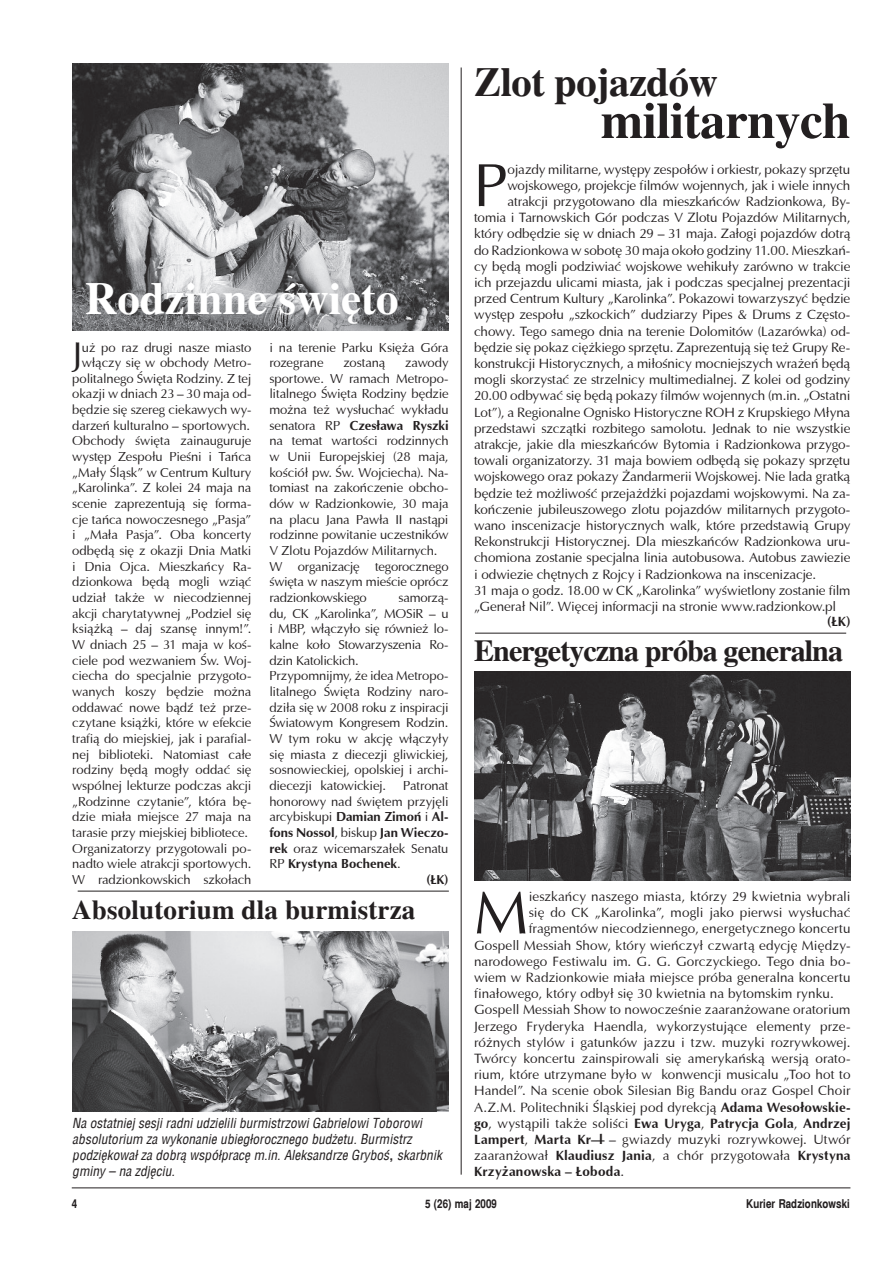
<style>
.page{position:relative;width:893px;height:1263px;background:#fff}
.page>*{position:absolute;margin:0;border:0;box-sizing:border-box;transform-origin:0 0}
.t1{font:61.05px "Ottawa";color:#231f20}
.t2{font:700 51px "Toronto";letter-spacing:-.01em;color:#231f20}
.t3{font:700 45px "Toronto";color:#fff}
.t4{font:700 40.5px "Toronto";letter-spacing:-.01em;color:#231f20}
.t5{font:36px "Ottawa";color:#231f20}
.t6{font:700 30px "Toronto";letter-spacing:-.03em;color:#231f20}
.t7{font:700 27px "Toronto";letter-spacing:.005em;color:#231f20}
.t8{font:13.5px "Ottawa";letter-spacing:-.01em;color:#231f20}
.t9{font:italic 13.5px/16.2px "Switzerland Condensed";color:#231f20}
.t10{font:13.5px "Ottawa";letter-spacing:.01em;color:#231f20}
.t11{font:700 13.5px "Ottawa";letter-spacing:.015em;color:#231f20}
.t12{font:13.05px/15.6px "Ottawa";letter-spacing:-.015em;color:#231f20}
.t13{font:700 13.05px "Ottawa";color:#231f20}
.t14{font:700 12px "Switzerland Narrow";color:#231f20}
.s1{font-weight:700}
.s2{font-weight:400}
.s3{font-weight:700;font-style:normal}
</style>
<div class="page">
<hr style="left:72px;top:1187px;width:778px;height:1px;background:#231f20">
<img style="left:72px;top:64px;width:377px;height:267px">
<img style="left:474px;top:672px;width:376px;height:209px">
<hr style="left:461px;top:68px;width:1px;height:1107px;background:#231f20">
<hr style="left:475px;top:633px;width:371px;height:1px;background:#231f20">
<img style="left:72px;top:932px;width:377px;height:179px">
<hr style="left:78px;top:891px;width:371px;height:1px;background:#231f20">
<h3 class="t3" style="left:85px;top:273px;width:315px">Rodzinne święto</h3>
<p class="t12" style="left:72px;top:339px;width:181px;text-align:right">uż po raz drugi nasze miasto włączy się w obchody Metro&shy;politalnego Święta Rodziny. Z tej okazji w dniach 23 – 30 maja od&shy;będzie się szereg ciekawych wy&shy;darzeń kulturalno – sportowych.<br>Obchody święta zainauguruje występ Zespołu Pieśni i Tańca „Mały Śląsk” w Centrum Kultury „Karolinka”. Z kolei 24 maja na scenie zaprezentują się forma&shy;cje tańca nowoczesnego „Pasja” i „Mała Pasja”. Oba koncerty odbędą się z okazji Dnia Matki i Dnia Ojca. Mieszkańcy Ra&shy;dzionkowa będą mogli wziąć udział także w niecodziennej akcji charytatywnej „Podziel się książką – daj szansę innym!”.<br>W dniach 25 – 31 maja w koś&shy;ciele pod wezwaniem Św. Woj&shy;ciecha do specjalnie przygoto&shy;wanych koszy będzie można oddawać nowe bądź też prze&shy;czytane książki, które w efekcie trafią do miejskiej, jak i parafial&shy;nej biblioteki. Natomiast całe rodziny będą mogły oddać się wspólnej lekturze podczas akcji „Rodzinne czytanie”, która bę&shy;dzie miała miejsce 27 maja na tarasie przy miejskiej bibliotece.<br>Organizatorzy przygotowali po&shy;nadto wiele atrakcji sportowych.<br>W radzionkowskich szkołach</p>
<p class="t12" style="left:269px;top:339px;width:181px">i na terenie Parku Księża Góra rozegrane</p>
<h3 class="t5" style="left:72px;top:333px;width:11px">J</h3>
<p class="t12" style="left:269px;top:355px;width:181px;text-indent:136px">zawody sportowe. W ramach Metropo&shy;litalnego Święta Rodziny będzie można też wysłuchać wykładu senatora RP <span class="s1">Czesława Ryszki </span>na temat wartości rodzinnych w Unii Europejskiej (28 maja, kościół pw. Św. Wojciecha). Na&shy;tomiast na zakończenie obcho&shy;dów w Radzionkowie, 30 maja na placu Jana Pawła II nastąpi rodzinne powitanie uczestników<br>V Zlotu Pojazdów Militarnych.<br>W organizację tegorocznego święta w naszym mieście oprócz radzionkowskiego</p>
<p class="t12" style="left:343px;top:355px;width:44px">zostaną</p>
<p class="t12" style="left:269px;top:590px;width:181px;text-indent:129px">samorzą&shy;du, CK „Karolinka”, MOSiR – u i MBP, włączyło się również lo&shy;kalne koło Stowarzyszenia Ro&shy;dzin Katolickich.<br>Przypomnijmy, że idea Metropo&shy;litalnego Święta Rodziny naro&shy;dziła się w 2008 roku z inspiracji<br>Światowym Kongresem Rodzin.<br>W tym roku w akcję włączyły się miasta z diecezji gliwickiej, sosnowieckiej, opolskiej i archi&shy;diecezji katowickiej.</p>
<p class="t12" style="left:403px;top:778px;width:47px">Patronat</p>
<p class="t12" style="left:269px;top:793px;width:181px">honorowy nad świętem przyjęli</p>
<p class="t13" style="left:269px;top:809px;width:181px"><span class="s2">arcybiskupi</span> Damian Zimoń <span class="s2">i</span> Al-</p>
<p class="t13" style="left:269px;top:824px;width:181px">fons Nossol<span class="s2">, biskup</span> Jan Wieczo-</p>
<p class="t12" style="left:269px;top:840px;width:181px"><span class="s1">rek</span> oraz wicemarszałek Senatu</p>
<p class="t13" style="left:269px;top:856px;width:133px"><span class="s2">RP</span> Krystyna Bochenek<span class="s2">.</span></p>
<p class="t13" style="left:427px;top:871px;width:24px">(ŁK)</p>
<h3 class="t7" style="left:72px;top:895px;width:345px">Absolutorium dla burmistrza</h3>
<p class="t9" style="left:72px;top:1115px;width:371px">Na ostatniej sesji radni udzielili burmistrzowi Gabrielowi Toborowi absolutorium za wykonanie ubiegłorocznego budżetu. Burmistrz podziękował za dobrą współpracę m.in. Aleksandrze Gryboś<span class="s3">,</span> skarbnik gminy – na zdjęciu.</p>
<h3 class="t4" style="left:474px;top:59px;width:245px">Zlot pojazdów</h3>
<h2 class="t2" style="left:601px;top:91px;width:251px">militarnych</h2>
<h1 class="t1" style="left:474px;top:148px;width:35px">P</h1>
<p class="t8" style="left:507px;top:161px;width:344px">ojazdy militarne, występy zespołów i orkiestr, pokazy sprzętu</p>
<p class="t8" style="left:507px;top:177px;width:344px">wojskowego, projekcje filmów wojennych, jak i wiele innych</p>
<p class="t8" style="left:507px;top:193px;width:344px">atrakcji przygotowano dla mieszkańców Radzionkowa, By-</p>
<p class="t8" style="left:474px;top:209px;width:378px">tomia i Tarnowskich Gór podczas V Zlotu Pojazdów Militarnych,</p>
<p class="t8" style="left:474px;top:226px;width:378px">który odbędzie się w dniach 29 – 31 maja. Załogi pojazdów dotrą</p>
<p class="t8" style="left:474px;top:242px;width:378px">do Radzionkowa w sobotę 30 maja około godziny 11.00. Mieszkań-</p>
<p class="t8" style="left:474px;top:258px;width:378px">cy będą mogli podziwiać wojskowe wehikuły zarówno w trakcie</p>
<p class="t8" style="left:474px;top:274px;width:378px">ich przejazdu ulicami miasta, jak i podczas specjalnej prezentacji</p>
<p class="t8" style="left:474px;top:290px;width:378px">przed Centrum Kultury „Karolinka”. Pokazowi towarzyszyć będzie</p>
<p class="t8" style="left:474px;top:307px;width:378px">występ zespołu „szkockich” dudziarzy Pipes &amp; Drums z Często-</p>
<p class="t8" style="left:474px;top:323px;width:378px">chowy. Tego samego dnia na terenie Dolomitów (Lazarówka) od-</p>
<p class="t8" style="left:474px;top:339px;width:378px">będzie się pokaz ciężkiego sprzętu. Zaprezentują się też Grupy Re-</p>
<p class="t8" style="left:474px;top:355px;width:378px">konstrukcji Historycznych, a miłośnicy mocniejszych wrażeń będą</p>
<p class="t8" style="left:474px;top:371px;width:378px">mogli skorzystać ze strzelnicy multimedialnej. Z kolei od godziny</p>
<p class="t8" style="left:474px;top:388px;width:378px">20.00 odbywać się będą pokazy filmów wojennych (m.in. „Ostatni</p>
<p class="t8" style="left:474px;top:404px;width:378px">Lot”), a Regionalne Ognisko Historyczne ROH z Krupskiego Młyna</p>
<p class="t8" style="left:474px;top:420px;width:378px">przedstawi szczątki rozbitego samolotu. Jednak to nie wszystkie</p>
<p class="t8" style="left:474px;top:436px;width:378px">atrakcje, jakie dla mieszkańców Bytomia i Radzionkowa przygo-</p>
<p class="t8" style="left:474px;top:452px;width:378px">towali organizatorzy. 31 maja bowiem odbędą się pokazy sprzętu</p>
<p class="t8" style="left:474px;top:469px;width:378px">wojskowego oraz pokazy Żandarmerii Wojskowej. Nie lada gratką</p>
<p class="t8" style="left:474px;top:485px;width:378px">będzie też możliwość przejażdżki pojazdami wojskowymi. Na za-</p>
<p class="t8" style="left:474px;top:501px;width:378px">kończenie jubileuszowego zlotu pojazdów militarnych przygoto-</p>
<p class="t8" style="left:474px;top:517px;width:378px">wano inscenizacje historycznych walk, które przedstawią Grupy</p>
<p class="t8" style="left:474px;top:533px;width:378px">Rekonstrukcji Historycznej. Dla mieszkańców Radzionkowa uru-</p>
<p class="t8" style="left:474px;top:550px;width:378px">chomiona zostanie specjalna linia autobusowa. Autobus zawiezie</p>
<p class="t8" style="left:474px;top:566px;width:344px">i odwiezie chętnych z Rojcy i Radzionkowa na inscenizacje.</p>
<p class="t8" style="left:474px;top:582px;width:378px">31 maja o godz. 18.00 w CK „Karolinka” wyświetlony zostanie film</p>
<p class="t8" style="left:474px;top:598px;width:364px">„Generał Nil”. Więcej informacji na stronie www.radzionkow.pl</p>
<p class="t11" style="left:827px;top:613px;width:25px">(ŁK)</p>
<h3 class="t6" style="left:474px;top:633px;width:370px">Energetyczna próba generalna</h3>
<h1 class="t1" style="left:474px;top:876px;width:56px">M</h1>
<p class="t8" style="left:529px;top:888px;width:323px">ieszkańcy naszego miasta, którzy 29 kwietnia wybrali</p>
<p class="t8" style="left:529px;top:904px;width:323px">się do CK „Karolinka”, mogli jako pierwsi wysłuchać</p>
<p class="t10" style="left:529px;top:920px;width:323px">fragmentów niecodziennego, energetycznego koncertu</p>
<p class="t10" style="left:474px;top:937px;width:378px">Gospell Messiah Show, który wieńczył czwartą edycję Między-</p>
<p class="t8" style="left:474px;top:953px;width:378px">narodowego Festiwalu im. G. G. Gorczyckiego. Tego dnia bo-</p>
<p class="t8" style="left:474px;top:969px;width:378px">wiem w Radzionkowie miała miejsce próba generalna koncertu</p>
<p class="t8" style="left:474px;top:985px;width:361px">finałowego, który odbył się 30 kwietnia na bytomskim rynku.</p>
<p class="t8" style="left:474px;top:1001px;width:378px">Gospell Messiah Show to nowocześnie zaaranżowane oratorium</p>
<p class="t10" style="left:474px;top:1018px;width:378px">Jerzego Fryderyka Haendla, wykorzystujące elementy prze-</p>
<p class="t8" style="left:474px;top:1034px;width:378px">różnych stylów i gatunków jazzu i tzw. muzyki rozrywkowej.</p>
<p class="t8" style="left:474px;top:1050px;width:378px">Twórcy koncertu zainspirowali się amerykańską wersją orato-</p>
<p class="t8" style="left:474px;top:1066px;width:378px">rium, które utrzymane było w konwencji musicalu „Too hot to</p>
<p class="t8" style="left:474px;top:1082px;width:378px">Handel”. Na scenie obok Silesian Big Bandu oraz Gospel Choir</p>
<p class="t8" style="left:474px;top:1099px;width:378px">A.Z.M. Politechniki Śląskiej pod dyrekcją <span class="s1">Adama Wesołowskie-</span></p>
<p class="t11" style="left:474px;top:1114px;width:378px">go<span class="s2">, wystąpili także soliści</span> Ewa Uryga<span class="s2">,</span> Patrycja Gola<span class="s2">,</span> Andrzej</p>
<p class="t8" style="left:474px;top:1131px;width:378px"><span class="s1">Lampert</span>, <span class="s1">Marta Król</span> – gwiazdy muzyki rozrywkowej. Utwór</p>
<p class="t8" style="left:474px;top:1147px;width:378px">zaaranżował <span class="s1">Klaudiusz Jania</span>, a chór przygotowała <span class="s1">Krystyna</span></p>
<p class="t11" style="left:474px;top:1163px;width:152px">Krzyżanowska – Łoboda<span class="s2">.</span></p>
<p class="t14" style="left:425px;top:1196px;width:73px">5 (26) maj 2009</p>
<p class="t14" style="left:746px;top:1197px;width:105px">Kurier Radzionkowski</p>
</div>
